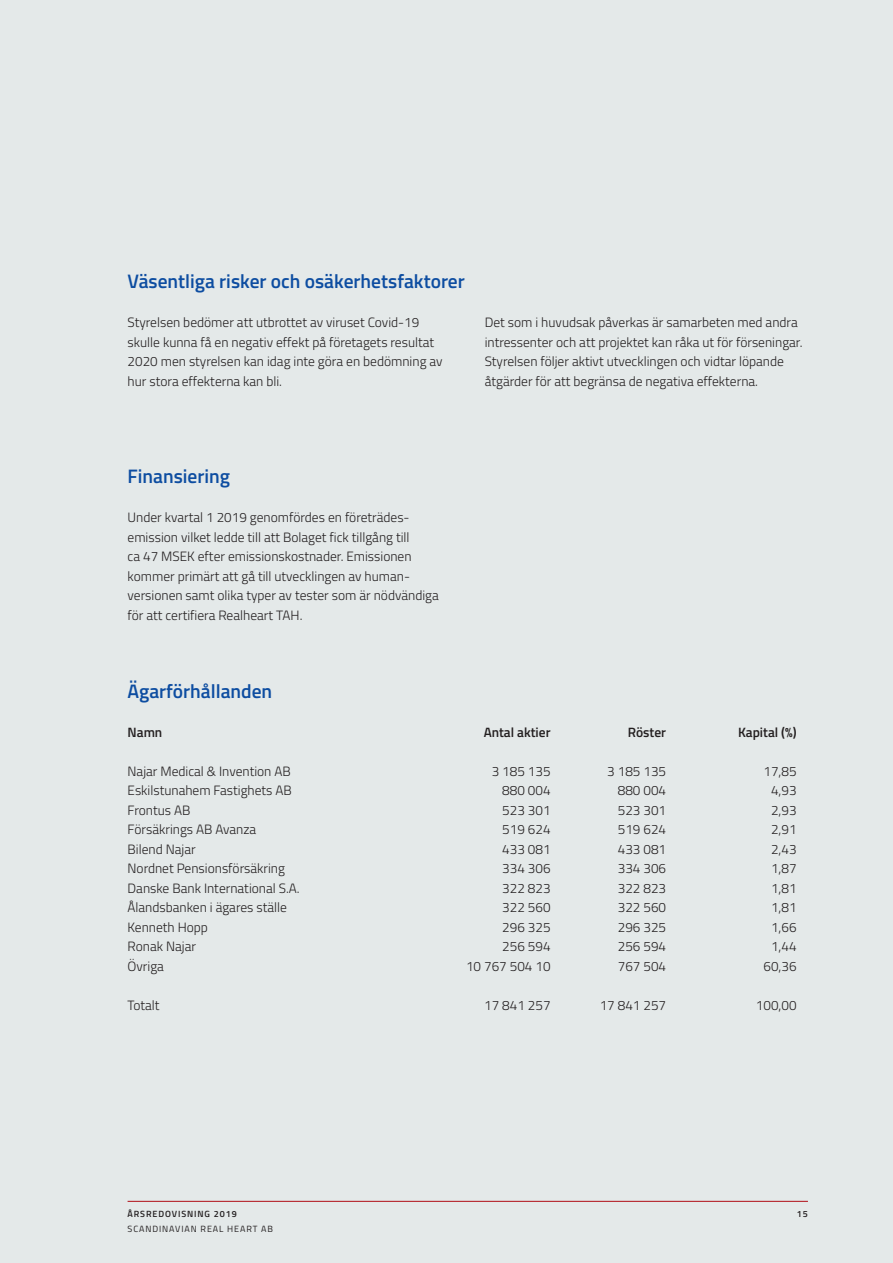
<style>
.page{position:relative;width:893px;height:1263px;background:#e4e9e9}
.page>*{position:absolute;margin:0;border:0;box-sizing:border-box;transform-origin:0 0}
.t1{font:600 19.5px "Titillium Web";color:#0d4da1}
.t2{font:300 13.5px/19.5px "Titillium Web";color:#231f20}
.t3{font:600 13.5px "Titillium Web";color:#231f20}
.t4{font:9px "Titillium Web";letter-spacing:.1em;color:#231f20}
.t5{font:600 9px "Titillium Web";letter-spacing:.1em;color:#231f20}
</style>
<div class="page">
<hr style="left:128px;top:1201px;width:680px;height:1px;background:#b00d15">
<p class="t1" style="left:128px;top:267px;width:339px">Väsentliga risker och osäkerhetsfaktorer</p>
<p class="t2" style="left:128px;top:312px;width:317px">Styrelsen bedömer att utbrottet av viruset Covid-19 skulle kunna få en negativ effekt på företagets resultat 2020 men styrelsen kan idag inte göra en bedömning av hur stora effekterna kan bli.</p>
<p class="t2" style="left:485px;top:312px;width:319px">Det som i huvudsak påverkas är samarbeten med andra intressenter och att projektet kan råka ut för förseningar.</p>
<p class="t2" style="left:485px;top:351px;width:301px">Styrelsen följer aktivt utvecklingen och vidtar löpande åtgärder för att begränsa de negativa effekterna.</p>
<p class="t1" style="left:128px;top:462px;width:104px">Finansiering</p>
<p class="t2" style="left:128px;top:507px;width:283px">Under kvartal 1 2019 genomfördes en företrädes-</p>
<p class="t2" style="left:128px;top:526px;width:313px">emission vilket ledde till att Bolaget fick tillgång till<br>ca 47 MSEK efter emissionskostnader. Emissionen kommer primärt att gå till utvecklingen av human&shy;versionen samt olika typer av tester som är nödvändiga för att certifiera Realheart TAH.</p>
<p class="t1" style="left:128px;top:676px;width:146px">Ägarförhållanden</p>
<p class="t3" style="left:128px;top:722px;width:36px">Namn</p>
<p class="t3" style="left:484px;top:722px;width:68px">Antal aktier</p>
<p class="t3" style="left:628px;top:722px;width:40px">Röster</p>
<p class="t3" style="left:738px;top:722px;width:60px">Kapital (%)</p>
<p class="t2" style="left:128px;top:760px;width:165px">Najar Medical &amp; Invention AB</p>
<p class="t2" style="left:492px;top:760px;width:60px">3 185 135</p>
<p class="t2" style="left:607px;top:760px;width:60px">3 185 135</p>
<p class="t2" style="left:763px;top:760px;width:35px">17,85</p>
<p class="t2" style="left:128px;top:780px;width:166px">Eskilstunahem Fastighets AB</p>
<p class="t2" style="left:502px;top:780px;width:50px">880 004</p>
<p class="t2" style="left:618px;top:780px;width:50px">880 004</p>
<p class="t2" style="left:771px;top:780px;width:27px">4,93</p>
<p class="t2" style="left:128px;top:799px;width:64px">Frontus AB</p>
<p class="t2" style="left:502px;top:799px;width:50px">523 301</p>
<p class="t2" style="left:618px;top:799px;width:50px">523 301</p>
<p class="t2" style="left:771px;top:799px;width:27px">2,93</p>
<p class="t2" style="left:128px;top:819px;width:130px">Försäkrings AB Avanza</p>
<p class="t2" style="left:502px;top:819px;width:50px">519 624</p>
<p class="t2" style="left:618px;top:819px;width:50px">519 624</p>
<p class="t2" style="left:771px;top:819px;width:27px">2,91</p>
<p class="t2" style="left:128px;top:838px;width:70px">Bilend Najar</p>
<p class="t2" style="left:502px;top:838px;width:50px">433 081</p>
<p class="t2" style="left:618px;top:838px;width:50px">433 081</p>
<p class="t2" style="left:771px;top:838px;width:27px">2,43</p>
<p class="t2" style="left:128px;top:858px;width:159px">Nordnet Pensionsförsäkring</p>
<p class="t2" style="left:502px;top:858px;width:50px">334 306</p>
<p class="t2" style="left:618px;top:858px;width:50px">334 306</p>
<p class="t2" style="left:771px;top:858px;width:27px">1,87</p>
<p class="t2" style="left:128px;top:877px;width:174px">Danske Bank International S.A.</p>
<p class="t2" style="left:502px;top:877px;width:50px">322 823</p>
<p class="t2" style="left:618px;top:877px;width:50px">322 823</p>
<p class="t2" style="left:771px;top:877px;width:27px">1,81</p>
<p class="t2" style="left:128px;top:897px;width:161px">Ålandsbanken i ägares ställe</p>
<p class="t2" style="left:502px;top:897px;width:50px">322 560</p>
<p class="t2" style="left:618px;top:897px;width:50px">322 560</p>
<p class="t2" style="left:771px;top:897px;width:27px">1,81</p>
<p class="t2" style="left:128px;top:916px;width:82px">Kenneth Hopp</p>
<p class="t2" style="left:502px;top:916px;width:50px">296 325</p>
<p class="t2" style="left:618px;top:916px;width:50px">296 325</p>
<p class="t2" style="left:771px;top:916px;width:27px">1,66</p>
<p class="t2" style="left:128px;top:936px;width:70px">Ronak Najar</p>
<p class="t2" style="left:502px;top:936px;width:50px">256 594</p>
<p class="t2" style="left:618px;top:936px;width:50px">256 594</p>
<p class="t2" style="left:771px;top:936px;width:27px">1,44</p>
<p class="t2" style="left:128px;top:955px;width:38px">Övriga</p>
<p class="t2" style="left:466px;top:955px;width:86px">10 767 504 10</p>
<p class="t2" style="left:618px;top:955px;width:50px">767 504</p>
<p class="t2" style="left:763px;top:955px;width:35px">60,36</p>
<p class="t2" style="left:128px;top:994px;width:33px">Totalt</p>
<p class="t2" style="left:484px;top:994px;width:68px">17 841 257</p>
<p class="t2" style="left:600px;top:994px;width:68px">17 841 257</p>
<p class="t2" style="left:756px;top:994px;width:42px">100,00</p>
<p class="t5" style="left:128px;top:1207px;width:111px">ÅRSREDOVISNING 2019</p>
<p class="t5" style="left:797px;top:1207px;width:12px">15</p>
<p class="t4" style="left:128px;top:1222px;width:147px">SCANDINAVIAN REAL HEART AB</p>
</div>
